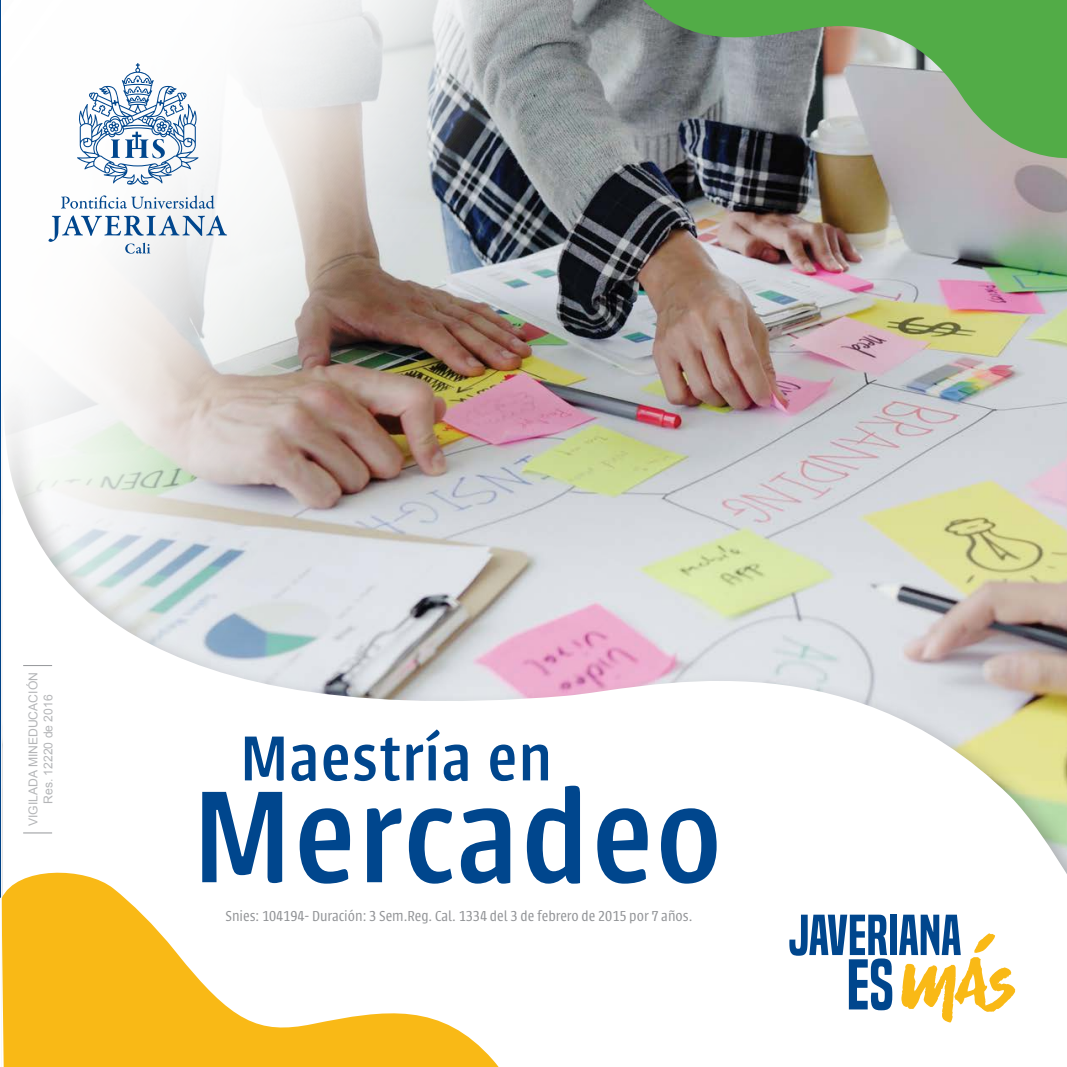
<style>
.page{position:relative;width:1067px;height:1067px;background:#fff}
.page>*{position:absolute;margin:0;border:0;box-sizing:border-box;transform-origin:0 0}
.t1{font:500 144.03px "Urbana";letter-spacing:.02em;color:#00468d}
.t2{font:500 69.83px "Urbana";letter-spacing:.02em;color:#00468d}
.t3{font:300 15.92px "Urbana";color:#929497}
.t4{font:12.25px/14.7px "Arial";color:#949699;text-align:center}
</style>
<div class="page">
<hr style="left:0;top:0;width:1px;height:1067px;background:#00468d">
<img style="left:626px;top:164px;width:441px;height:214px">
<img style="left:99px;top:0;width:527px;height:378px">
<img style="left:2px;top:378px;width:1065px;height:645px">
<svg style="left:2px;top:865px;width:511px;height:202px"></svg>
<svg style="left:624px;top:0;width:443px;height:164px;background:#789876"></svg>
<div style="left:889px;top:914px;width:7px;height:41px;background:#00468d"></div>
<svg style="left:789px;top:914px;width:103px;height:96px"></svg>
<svg style="left:899px;top:914px;width:116px;height:108px"></svg>
<svg style="left:0;top:897px;width:2px;height:170px"></svg>
<svg style="left:48px;top:63px;width:179px;height:191px"></svg>
<p class="t4" style="left:26px;top:826px;width:155px;rotate:-90deg">VIGILADA MINEDUCACIÓN<br>Res. 12220 de 2016</p>
<h2 class="t2" style="left:240px;top:721px;width:313px">Maestría en</h2>
<h1 class="t1" style="left:193px;top:760px;width:530px">Mercadeo</h1>
<p class="t3" style="left:225px;top:908px;width:468px">Snies: 104194- Duración: 3 Sem.Reg. Cal. 1334 del 3 de febrero de 2015 por 7 años.</p>
</div>
